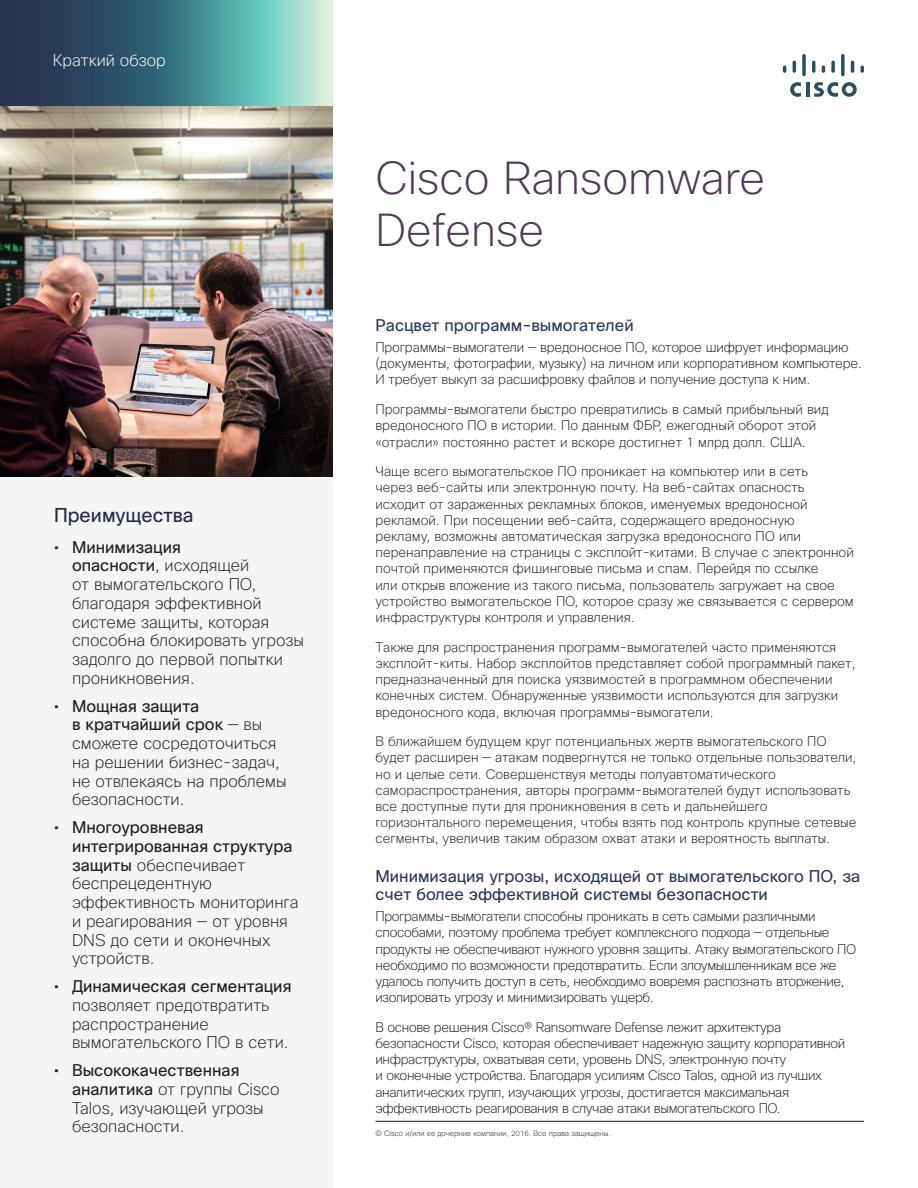
<style>
.page{position:relative;width:918px;height:1188px;background:#fff}
.page>*{position:absolute;margin:0;border:0;box-sizing:border-box;transform-origin:0 0}
.Head_4{font:200 45px/52.5px "Cisco Sans";color:#513a58}
.side_bar_head{font:19.5px "Cisco Sans";color:#26294a}
.t1{font:200 16.5px/18.8px "Cisco Sans";color:#231f20}
.Subhead_1{font:16.5px/18px "Cisco Sans";color:#2e385c}
.Diagram_title{font:200 16.5px "Cisco Sans";color:#fff}
.Body_1{font:200 13.5px/16.2px "Cisco Sans";color:#231f20}
.Body_1-2{font:200 13.5px/16.2px "Cisco Sans";letter-spacing:-.025em;color:#231f20}
.t2{font:200 7.5px "Cisco Sans";color:#231f20}
.s1{font-weight:400}
</style>
<div class="page">
<div style="left:0;top:106px;width:333px;height:1082px;background:#f4f5f5"></div>
<svg style="left:0;top:0;width:333px;height:106px;background:#4e7f8a"></svg>
<hr style="left:806px;top:82px;width:3px;height:15px;background:#294f61">
<svg style="left:790px;top:82px;width:11px;height:15px"></svg>
<svg style="left:814px;top:82px;width:43px;height:15px"></svg>
<svg style="left:783px;top:66px;width:3px;height:7px"></svg>
<svg style="left:793px;top:61px;width:3px;height:12px"></svg>
<svg style="left:802px;top:54px;width:4px;height:22px"></svg>
<svg style="left:812px;top:61px;width:3px;height:12px"></svg>
<svg style="left:822px;top:66px;width:3px;height:7px"></svg>
<svg style="left:831px;top:61px;width:4px;height:12px"></svg>
<svg style="left:841px;top:54px;width:4px;height:22px"></svg>
<svg style="left:851px;top:61px;width:3px;height:12px"></svg>
<svg style="left:860px;top:66px;width:4px;height:7px"></svg>
<img style="left:0;top:106px;width:333px;height:371px">
<hr style="left:376px;top:1121px;width:488px;height:1px;background:#231f20">
<p class="Diagram_title" style="left:53px;top:50px;width:115px">Краткий обзор</p>
<p class="side_bar_head" style="left:54px;top:503px;width:141px">Преимущества</p>
<p class="t1" style="left:72px;top:537px;width:234px;text-indent:-18px"><span class="s1">• Минимизация<br>опасности</span>, исходящей<br>от вымогательского ПО, благодаря эффективной системе защиты, которая способна блокировать угрозы задолго до первой попытки проникновения.</p>
<p class="t1" style="left:72px;top:696px;width:216px;text-indent:-18px"><span class="s1">• Мощная защита<br>в кратчайший срок</span> — вы сможете сосредоточиться на решении бизнес-задач, не отвлекаясь на проблемы безопасности.</p>
<p class="t1" style="left:72px;top:818px;width:228px;text-indent:-18px"><span class="s1">• Многоуровневая интегрированная структура защиты</span> обеспечивает беспрецедентную эффективность мониторинга и реагирования — от уровня<br>DNS до сети и оконечных устройств.</p>
<p class="t1" style="left:72px;top:977px;width:221px;text-indent:-18px"><span class="s1">• Динамическая сегментация </span>позволяет предотвратить распространение вымогательского ПО в сети.</p>
<p class="t1" style="left:72px;top:1061px;width:209px;text-indent:-18px"><span class="s1">• Высококачественная аналитика</span> от группы Cisco<br>Talos, изучающей угрозы безопасности.</p>
<p class="Head_4" style="left:376px;top:152px;width:391px">Cisco Ransomware<br>Defense</p>
<p class="Subhead_1" style="left:376px;top:317px;width:260px">Расцвет программ-вымогателей</p>
<p class="Body_1" style="left:376px;top:339px;width:488px">Программы-вымогатели — вредоносное ПО, которое шифрует информацию (документы, фотографии, музыку) на личном или корпоративном компьютере.<br>И требует выкуп за расшифровку файлов и получение доступа к ним.</p>
<p class="Body_1" style="left:376px;top:401px;width:455px">Программы-вымогатели быстро превратились в самый прибыльный вид вредоносного ПО в истории. По данным ФБР, ежегодный оборот этой «отрасли» постоянно растет и вскоре достигнет 1 млрд долл. США.</p>
<p class="Body_1" style="left:376px;top:463px;width:480px">Чаще всего вымогательское ПО проникает на компьютер или в сеть<br>через веб-сайты или электронную почту. На веб-сайтах опасность исходит от зараженных рекламных блоков, именуемых вредоносной рекламой. При посещении веб-сайта, содержащего вредоносную<br>рекламу, возможны автоматическая загрузка вредоносного ПО или перенаправление на страницы с эксплойт-китами. В случае с электронной почтой применяются фишинговые письма и спам. Перейдя по ссылке<br>или открыв вложение из такого письма, пользователь загружает на свое устройство вымогательское ПО, которое сразу же связывается с сервером инфраструктуры контроля и управления.</p>
<p class="Body_1" style="left:376px;top:639px;width:481px">Также для распространения программ-вымогателей часто применяются эксплойт-киты. Набор эксплойтов представляет собой программный пакет, предназначенный для поиска уязвимостей в программном обеспечении конечных систем. Обнаруженные уязвимости используются для загрузки вредоносного кода, включая программы-вымогатели.</p>
<p class="Body_1" style="left:376px;top:733px;width:482px">В ближайшем будущем круг потенциальных жертв вымогательского ПО будет расширен — атакам подвергнутся не только отдельные пользователи, но и целые сети. Совершенствуя методы полуавтоматического самораспространения, авторы программ-вымогателей будут использовать все доступные пути для проникновения в сеть и дальнейшего горизонтального перемещения, чтобы взять под контроль крупные сетевые сегменты, увеличив таким образом охват атаки и вероятность выплаты.</p>
<p class="Subhead_1" style="left:376px;top:868px;width:486px">Минимизация угрозы, исходящей от вымогательского ПО, за счет более эффективной системы безопасности</p>
<p class="Body_1-2" style="left:376px;top:908px;width:482px">Программы-вымогатели способны проникать в сеть самыми различными способами, поэтому проблема требует комплексного подхода — отдельные продукты не обеспечивают нужного уровня защиты. Атаку вымогательского ПО необходимо по возможности предотвратить. Если злоумышленникам все же удалось получить доступ в сеть, необходимо вовремя распознать вторжение, изолировать угрозу и минимизировать ущерб.</p>
<p class="Body_1-2" style="left:376px;top:1019px;width:471px">В основе решения Cisco® Ransomware Defense лежит архитектура безопасности Cisco, которая обеспечивает надежную защиту корпоративной инфраструктуры, охватывая сети, уровень DNS, электронную почту<br>и оконечные устройства. Благодаря усилиям Cisco Talos, одной из лучших аналитических групп, изучающих угрозы, достигается максимальная эффективность реагирования в случае атаки вымогательского ПО.</p>
<p class="t2" style="left:376px;top:1129px;width:237px">© Cisco и/или ее дочерние компании, 2016. Все права защищены.</p>
</div>
